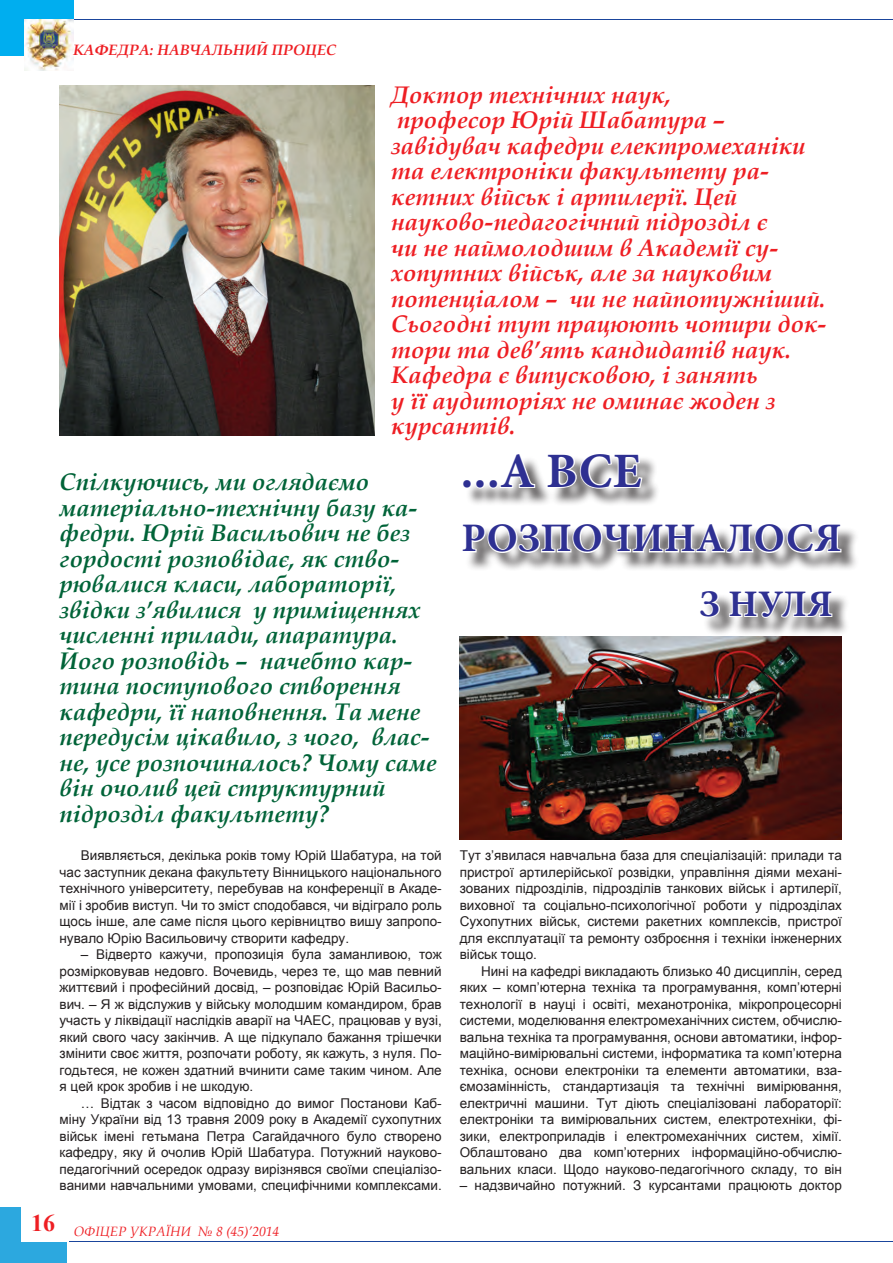
<style>
.page{position:relative;width:893px;height:1263px;background:#fff}
.page>*{position:absolute;margin:0;border:0;box-sizing:border-box;transform-origin:0 0}
.t1{font:700 49.5px "Minion Pro";color:#2e3092}
.t2{font:700 40.5px "Minion Pro";letter-spacing:.01em;color:#2e3092}
.t3{font:700 37.5px "Minion Pro";color:#2e3092}
.Обычный_wrd_88{font:italic 700 24px/25.5px "Book Antiqua";color:#ee1e23}
.Обычный_wrd_88-2{font:italic 700 24px/25.5px "Book Antiqua";color:#006338}
.t4{font:italic 700 15px "Book Antiqua";color:#ee1e23}
.Обычный_wrd_88-3{font:13.5px/16.5px "Arial";color:#231f20;text-align:justify}
.t5{font:italic 13.5px "Book Antiqua";color:#ee1e23}
</style>
<div class="page">
<div style="left:0;top:1207px;width:67px;height:56px;background:#2ca8df"></div>
<div style="left:0;top:0;width:73px;height:56px;background:#00aeef"></div>
<hr style="left:73px;top:19px;width:820px;height:1px;background:#1a459c">
<div style="left:21px;top:1200px;width:49px;height:42px;background:#fff"></div>
<img style="left:25px;top:19px;width:44px;height:51px">
<hr style="left:70px;top:1241px;width:823px;height:1px;background:#1a459c">
<div style="left:62px;top:31px;width:285px;height:37px;background:#fff;opacity:.75"></div>
<svg style="left:69px;top:10px;width:271px;height:58px"></svg>
<div style="left:464px;top:455px;width:396px;height:181px;background:#231f20;opacity:.75"></div>
<div style="left:462px;top:479px;width:10px;height:9px;border:2px solid #fff;border-radius:50%"></div>
<div style="left:475px;top:479px;width:10px;height:9px;border:2px solid #fff;border-radius:50%"></div>
<div style="left:488px;top:479px;width:10px;height:9px;border:2px solid #fff;border-radius:50%"></div>
<svg style="left:499px;top:455px;width:37px;height:34px"></svg>
<svg style="left:546px;top:455px;width:98px;height:35px"></svg>
<svg style="left:464px;top:522px;width:379px;height:32px"></svg>
<svg style="left:698px;top:589px;width:23px;height:30px"></svg>
<svg style="left:728px;top:589px;width:105px;height:30px"></svg>
<img style="left:60px;top:85px;width:314px;height:351px">
<img style="left:460px;top:637px;width:382px;height:203px">
<p class="t4" style="left:73px;top:39px;width:265px">КАФЕДРА: НАВЧАЛЬНИЙ ПРОЦЕС</p>
<p class="Обычный_wrd_88" style="left:391px;top:82px;width:281px">Доктор технічних наук,</p>
<p class="Обычный_wrd_88" style="left:391px;top:107px;width:437px">професор Юрій Шабатура – завідувач кафедри електромеханіки та електроніки факультету ра&shy;кетних військ і артилерії. Цей науково-педагогічний підрозділ є<br>чи не наймолодшим в Академії су&shy;хопутних військ, але за науковим потенціалом – чи не найпотужніший.<br>Сьогодні тут працюють чотири док&shy;тори та дев’ять кандидатів наук.<br>Кафедра є випусковою, і занять<br>у її аудиторіях не оминає жоден з курсантів.</p>
<p class="Обычный_wrd_88-2" style="left:60px;top:469px;width:311px">Спілкуючись, ми оглядаємо</p>
<p class="Обычный_wrd_88-2" style="left:60px;top:494px;width:379px">матеріально-технічну базу ка&shy;федри. Юрій Васильович не без гордості розповідає, як ство&shy;рювалися класи, лабораторії, звідки з’явилися у приміщеннях численні прилади, апаратура.<br>Його розповідь – начебто кар&shy;тина поступового створення кафедри, її наповнення. Та мене передусім цікавило, з чого, влас&shy;не, усе розпочиналось? Чому саме він очолив цей структурний підрозділ факультету?</p>
<p class="Обычный_wrd_88-3" style="left:60px;top:847px;width:384px;text-indent:21px">Виявляється, декілька років тому Юрій Шабатура, на той час заступник декана факультету Вінницького національного технічного університету, перебував на конференції в Акаде&shy;мії і зробив виступ. Чи то зміст сподобався, чи відіграло роль щось інше, але саме після цього керівництво вишу запропо&shy;нувало Юрію Васильовичу створити кафедру.</p>
<p class="Обычный_wrd_88-3" style="left:60px;top:946px;width:384px;text-indent:21px">– Відверто кажучи, пропозиція була заманливою, тож розмірковував недовго. Вочевидь, через те, що мав певний життєвий і професійний досвід, – розповідає Юрій Васильо&shy;вич. – Я ж відслужив у війську молодшим командиром, брав участь у ліквідації наслідків аварії на ЧАЕС, працював у вузі, який свого часу закінчив. А ще підкупало бажання трішечки змінити своє життя, розпочати роботу, як кажуть, з нуля. По&shy;годьтеся, не кожен здатний вчинити саме таким чином. Але я цей крок зробив і не шкодую.</p>
<p class="Обычный_wrd_88-3" style="left:60px;top:1095px;width:384px;text-indent:21px">… Відтак з часом відповідно до вимог Постанови Каб&shy;міну України від 13 травня 2009 року в Академії сухопутних військ імені гетьмана Петра Сагайдачного було створено кафедру, яку й очолив Юрій Шабатура. Потужний науково&shy;педагогічний осередок одразу вирізнявся своїми спеціалізо&shy;ваними навчальними умовами, специфічними комплексами.</p>
<p class="t5" style="left:31px;top:1222px;width:250px"><sup>16</sup> ОФІЦЕР УКРАЇНИ № 8 (45)’2014</p>
<p class="t1" style="left:461px;top:436px;width:182px">...А ВСЕ</p>
<p class="t2" style="left:461px;top:510px;width:382px">РОЗПОЧИНАЛОСЯ</p>
<p class="t3" style="left:700px;top:577px;width:134px">З НУЛЯ</p>
<p class="Обычный_wrd_88-3" style="left:460px;top:847px;width:384px">Тут з’явилася навчальна база для спеціалізацій: прилади та пристрої артилерійської розвідки, управління діями механі&shy;зованих підрозділів, підрозділів танкових військ і артилерії, виховної та соціально-психологічної роботи у підрозділах Сухопутних військ, системи ракетних комплексів, пристрої для експлуатації та ремонту озброєння і техніки інженерних військ тощо.</p>
<p class="Обычный_wrd_88-3" style="left:460px;top:963px;width:384px;text-indent:21px">Нині на кафедрі викладають близько 40 дисциплін, серед яких – комп’ютерна техніка та програмування, комп’ютерні технології в науці і освіті, механотроніка, мікропроцесорні системи, моделювання електромеханічних систем, обчислю&shy;вальна техніка та програмування, основи автоматики, інфор&shy;маційно-вимірювальні системи, інформатика та комп’ютерна техніка, основи електроніки та елементи автоматики, вза&shy;ємозамінність, стандартизація та технічні вимірювання, електричні машини. Тут діють спеціалізовані лабораторії: електроніки та вимірювальних систем, електротехніки, фі&shy;зики, електроприладів і електромеханічних систем, хімії.<br>Облаштовано два комп’ютерних інформаційно-обчислю&shy;вальних класи. Щодо науково-педагогічного складу, то він</p>
<p class="Обычный_wrd_88-3" style="left:460px;top:1177px;width:384px">– надзвичайно потужний. З курсантами працюють доктор</p>
</div>
